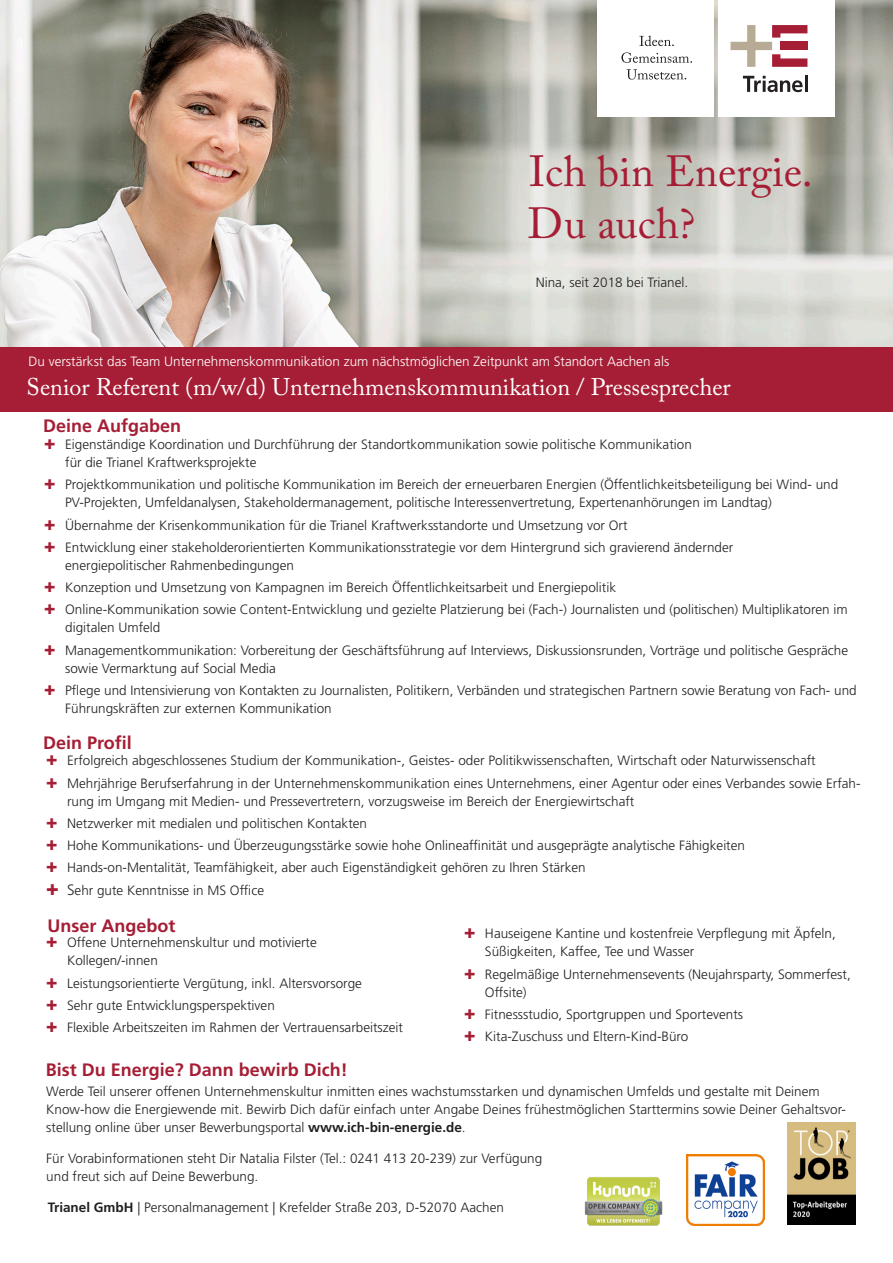
<style>
.page{position:relative;width:893px;height:1263px;background:#fff}
.page>*{position:absolute;margin:0;border:0;box-sizing:border-box;transform-origin:0 0}
.t1{font:43.35px/52.1px "Adobe Caslon Pro";color:#a61e35}
.t2{font:24px "Adobe Caslon Pro";color:#fff}
.t3{font:700 18px "Frutiger LT Std";color:#a61e35}
.t4{font:300 13.5px/22.2px "Frutiger LT Std";color:#231f20}
.t5{font:300 13.5px "Frutiger LT Std";color:#fff}
.s1{font-size:15px}
.s2{font-weight:700}
</style>
<div class="page">
<img style="left:0;top:0;width:893px;height:347px">
<div style="left:597px;top:0;width:117px;height:117px;background:#fff"></div>
<div style="left:718px;top:0;width:116px;height:117px;background:#fff"></div>
<svg style="left:621px;top:35px;width:71px;height:45px"></svg>
<div style="left:780px;top:42px;width:28px;height:8px;background:#a61e35"></div>
<svg style="left:730px;top:25px;width:77px;height:67px"></svg>
<hr style="left:804px;top:76px;width:3px;height:16px;background:#231f20">
<div style="left:0;top:347px;width:893px;height:64px;background:#a61e35"></div>
<img style="left:584px;top:1177px;width:78px;height:49px">
<img style="left:686px;top:1155px;width:78px;height:71px">
<img style="left:788px;top:1122px;width:67px;height:103px">
<h1 class="t1" style="left:528px;top:145px;width:287px">Ich bin Energie.<br>Du auch?</h1>
<p class="t4" style="left:536px;top:272px;width:154px">Nina, seit 2018 bei Trianel.</p>
<p class="t5" style="left:28px;top:354px;width:642px">Du verstärkst das Team Unternehmenskommunikation zum nächstmöglichen Zeitpunkt am Standort Aachen als</p>
<h2 class="t2" style="left:27px;top:373px;width:706px">Senior Referent (m/w/d) Unternehmenskommunikation / Pressesprecher</h2>
<h3 class="t3" style="left:43px;top:416px;width:140px">Deine Aufgaben</h3>
<p class="t4" style="left:65px;top:436px;width:628px;line-height:18px">Eigenständige Koordination und Durchführung der Standortkommunikation sowie politische Kommunikation für die Trianel Kraftwerksprojekte</p>
<p class="t4" style="left:65px;top:476px;width:774px;line-height:18px">Projektkommunikation und politische Kommunikation im Bereich der erneuerbaren Energien (Öffentlichkeitsbeteiligung bei Wind- und<br>PV-Projekten, Umfeldanalysen, Stakeholdermanagement, politische Interessenvertretung, Expertenanhörungen im Landtag)</p>
<p class="t4" style="left:65px;top:514px;width:670px">Übernahme der Krisenkommunikation für die Trianel Kraftwerksstandorte und Umsetzung vor Ort<br>Entwicklung einer stakeholderorientierten Kommunikationsstrategie vor dem Hintergrund sich gravierend ändernder</p>
<p class="t4" style="left:65px;top:554px;width:784px">energiepolitischer Rahmenbedingungen<br>Konzeption und Umsetzung von Kampagnen im Bereich Öffentlichkeitsarbeit und Energiepolitik<br>Online-Kommunikation sowie Content-Entwicklung und gezielte Platzierung bei (Fach-) Journalisten und (politischen) Multiplikatoren im</p>
<p class="t4" style="left:65px;top:617px;width:784px">digitalen Umfeld<br>Managementkommunikation: Vorbereitung der Geschäftsführung auf Interviews, Diskussionsrunden, Vorträge und politische Gespräche</p>
<p class="t4" style="left:65px;top:657px;width:793px">sowie Vermarktung auf Social Media<br>Pflege und Intensivierung von Kontakten zu Journalisten, Politikern, Verbänden und strategischen Partnern sowie Beratung von Fach- und</p>
<p class="t4" style="left:65px;top:697px;width:268px">Führungskräften zur externen Kommunikation</p>
<h3 class="t3" style="left:43px;top:732px;width:90px">Dein Profil</h3>
<p class="t4" style="left:67px;top:750px;width:795px">Erfolgreich abgeschlossenes Studium der Kommunikation-, Geistes- oder Politikwissenschaften, Wirtschaft oder Naturwissenschaft<br>Mehrjährige Berufserfahrung in der Unternehmenskommunikation eines Unternehmens, einer Agentur oder eines Verbandes sowie Erfah-</p>
<p class="t4" style="left:67px;top:790px;width:679px">rung im Umgang mit Medien- und Pressevertretern, vorzugsweise im Bereich der Energiewirtschaft<br>Netzwerker mit medialen und politischen Kontakten<br>Hohe Kommunikations- und Überzeugungsstärke sowie hohe Onlineaffinität und ausgeprägte analytische Fähigkeiten Hands-on-Mentalität, Teamfähigkeit, aber auch Eigenständigkeit gehören zu Ihren Stärken<br><span class="s1">S</span>ehr gute Kenntnisse in MS Office</p>
<p class="t4" style="left:67px;top:934px;width:251px;line-height:18px">Offene Unternehmenskultur und motivierte<br>Kollegen/-innen</p>
<p class="t4" style="left:67px;top:972px;width:337px">Leistungsorientierte Vergütung, inkl. Altersvorsorge<br>Sehr gute Entwicklungsperspektiven<br>Flexible Arbeitszeiten im Rahmen der Vertrauensarbeitszeit</p>
<h3 class="t3" style="left:48px;top:915px;width:129px">Unser Angebot</h3>
<p class="t4" style="left:485px;top:925px;width:352px;line-height:18px">Hauseigene Kantine und kostenfreie Verpflegung mit Äpfeln,<br>Süßigkeiten, Kaffee, Tee und Wasser</p>
<p class="t4" style="left:485px;top:965px;width:367px;line-height:18px">Regelmäßige Unternehmensevents (Neujahrsparty, Sommerfest,<br>Offsite)</p>
<p class="t4" style="left:485px;top:1003px;width:260px">Fitnessstudio, Sportgruppen und Sportevents<br>Kita-Zuschuss und Eltern-Kind-Büro</p>
<h3 class="t3" style="left:46px;top:1059px;width:304px">Bist Du Energie? Dann bewirb Dich!</h3>
<p class="t4" style="left:46px;top:1082px;width:801px;line-height:18px">Werde Teil unserer offenen Unternehmenskultur inmitten eines wachstumsstarken und dynamischen Umfelds und gestalte mit Deinem<br>Know-how die Energiewende mit. Bewirb Dich dafür einfach unter Angabe Deines frühestmöglichen Starttermins sowie Deiner Gehaltsvor&shy;stellung online über unser Bewerbungsportal <span class="s2">www.ich-bin-energie.de</span>.</p>
<p class="t4" style="left:46px;top:1149px;width:497px;line-height:18px">Für Vorabinformationen steht Dir Natalia Filster (Tel.: 0241 413 20-239) zur Verfügung und freut sich auf Deine Bewerbung.</p>
<p class="t4" style="left:48px;top:1196px;width:458px"><span class="s2">Trianel GmbH</span> | Personalmanagement | Krefelder Straße 203, D-52070 Aachen</p>
</div>
